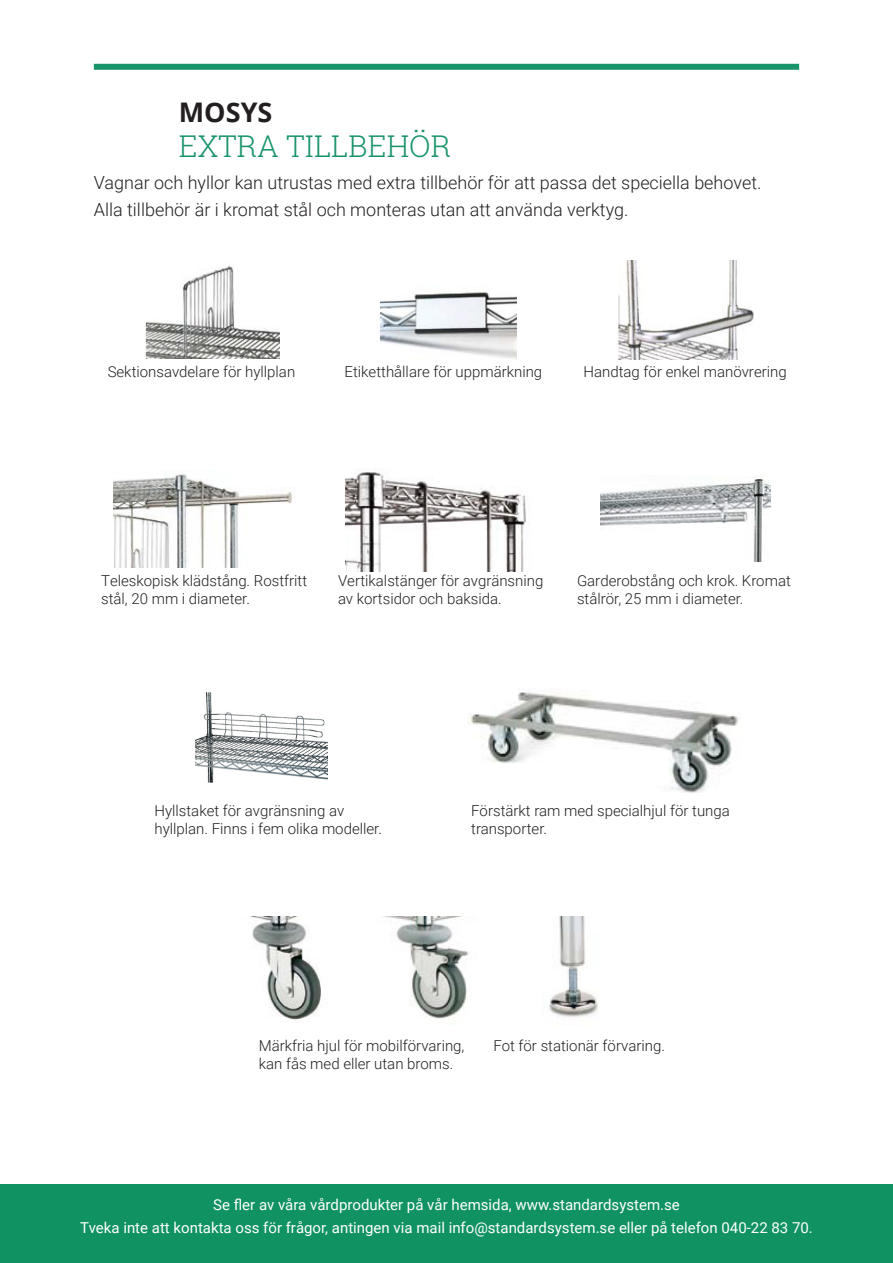
<style>
.page{position:relative;width:893px;height:1263px;background:#fff}
.page>*{position:absolute;margin:0;border:0;box-sizing:border-box;transform-origin:0 0}
.Page_Header_-_Blue{font:300 30px "Roboto Slab";color:#199369}
.Page_Header_-_Black{font:700 27px "Open Sans";color:#231f20}
.Page_Header_Subtext{font:300 18px/27px "Roboto";color:#231f20}
.Page_Header_Subtext-2{font:300 15px/18px "Roboto";color:#231f20}
.t1{font:15px/22.5px "Roboto";color:#fff;text-align:center}
</style>
<div class="page">
<div style="left:0;top:1184px;width:893px;height:79px;background:#109263"></div>
<div style="left:94px;top:64px;width:705px;height:6px;background:#199369"></div>
<img style="left:195px;top:692px;width:132px;height:91px">
<img style="left:469px;top:692px;width:271px;height:101px">
<img style="left:145px;top:265px;width:134px;height:93px">
<img style="left:380px;top:292px;width:136px;height:67px">
<img style="left:618px;top:261px;width:135px;height:98px">
<img style="left:113px;top:470px;width:179px;height:97px">
<img style="left:346px;top:472px;width:183px;height:99px">
<img style="left:600px;top:476px;width:170px;height:86px">
<img style="left:383px;top:916px;width:215px;height:103px">
<img style="left:250px;top:916px;width:71px;height:104px">
<p class="Page_Header_-_Black" style="left:179px;top:93px;width:95px">MOSYS</p>
<p class="Page_Header_-_Blue" style="left:179px;top:125px;width:274px">EXTRA TILLBEHÖR</p>
<p class="Page_Header_Subtext" style="left:94px;top:168px;width:669px">Vagnar och hyllor kan utrustas med extra tillbehör för att passa det speciella behovet.<br>Alla tillbehör är i kromat stål och monteras utan att använda verktyg.</p>
<p class="Page_Header_Subtext-2" style="left:108px;top:362px;width:189px">Sektionsavdelare för hyllplan</p>
<p class="Page_Header_Subtext-2" style="left:345px;top:362px;width:199px">Etiketthållare för uppmärkning</p>
<p class="Page_Header_Subtext-2" style="left:584px;top:362px;width:205px">Handtag för enkel manövrering</p>
<p class="Page_Header_Subtext-2" style="left:101px;top:571px;width:208px">Teleskopisk klädstång. Rostfritt stål, 20 mm i diameter.</p>
<p class="Page_Header_Subtext-2" style="left:338px;top:571px;width:207px">Vertikalstänger för avgränsning av kortsidor och baksida.</p>
<p class="Page_Header_Subtext-2" style="left:577px;top:571px;width:215px">Garderobstång och krok. Kromat stålrör, 25 mm i diameter.</p>
<p class="Page_Header_Subtext-2" style="left:154px;top:801px;width:229px">Hyllstaket för avgränsning av hyllplan. Finns i fem olika modeller.</p>
<p class="Page_Header_Subtext-2" style="left:471px;top:801px;width:260px">Förstärkt ram med specialhjul för tunga transporter.</p>
<p class="Page_Header_Subtext-2" style="left:259px;top:1036px;width:207px">Märkfria hjul för mobilförvaring, kan fås med eller utan broms.</p>
<p class="Page_Header_Subtext-2" style="left:493px;top:1036px;width:173px">Fot för stationär förvaring.</p>
<p class="t1" style="left:80px;top:1193px;width:734px">Se fler av våra vårdprodukter på vår hemsida, www.standardsystem.se<br>Tveka inte att kontakta oss för frågor, antingen via mail info@standardsystem.se eller på telefon 040-22 83 70.</p>
</div>
